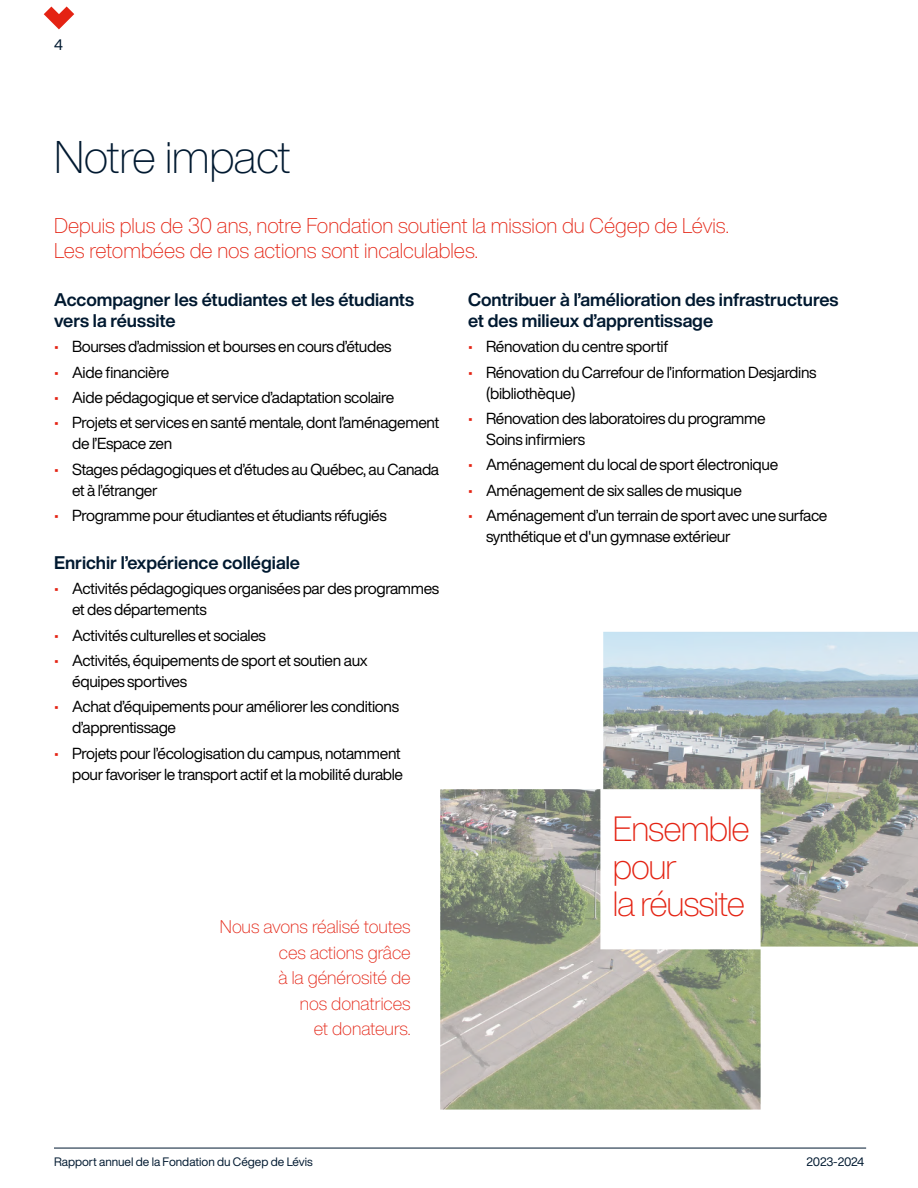
<style>
.page{position:relative;width:918px;height:1188px;background:#fff}
.page>*{position:absolute;margin:0;border:0;box-sizing:border-box;transform-origin:0 0}
.t1{font:300 expanded 45px "Helvetica Now Display";letter-spacing:-.01em;color:#001930}
.t2{font:300 expanded 34.5px/37.5px "Helvetica Now Display";letter-spacing:-.03em;color:#e42313}
.t3{font:300 expanded 21px/25.5px "Helvetica Now Display";color:#e42313}
.t4{font:700 18px/21px "Helvetica Now Display";color:#001930}
.t5{font:300 expanded 18px/25.5px "Helvetica Now Display";color:#e42313;text-align:right}
.t6{font:15.75px/21px "CL Helvetica Now Display Regular";letter-spacing:-.02em;color:#000}
.t7{font:15px "CL Helvetica Now Display Regular";color:#001930}
.t8{font:12px "CL Helvetica Now Display Regular";color:#001930}
.t9{font:12px "CL Helvetica Now Display Regular";letter-spacing:-.02em;color:#001930}
.s1{color:#e42313}
</style>
<div class="page">
<img style="left:603px;top:632px;width:315px;height:315px">
<img style="left:440px;top:789px;width:321px;height:321px">
<hr style="left:54px;top:1148px;width:812px;height:1px;background:#001930">
<svg style="left:44px;top:6px;width:30px;height:23px"></svg>
<p class="t7" style="left:54px;top:34px;width:10px">4</p>
<h1 class="t1" style="left:54px;top:127px;width:238px">Notre impact</h1>
<h3 class="t3" style="left:54px;top:212px;width:676px">Depuis plus de 30 ans, notre Fondation soutient la mission du Cégep de Lévis.<br>Les retombées de nos actions sont incalculables.</h3>
<p class="t4" style="left:54px;top:289px;width:361px">Accompagner les étudiantes et les étudiants vers la réussite</p>
<p class="t6" style="left:54px;top:336px;width:339px"><span class="s1">•</span> Bourses d’admission et bourses en cours d’études</p>
<p class="t6" style="left:54px;top:361px;width:117px"><span class="s1">•</span> Aide financière</p>
<p class="t6" style="left:54px;top:387px;width:342px"><span class="s1">•</span> Aide pédagogique et service d’adaptation scolaire</p>
<p class="t6" style="left:72px;top:412px;width:369px;text-indent:-18px"><span class="s1">•</span> Projets et services en santé mentale, dont l’aménagement de l’Espace zen</p>
<p class="t6" style="left:72px;top:458px;width:369px;text-indent:-18px"><span class="s1">•</span> Stages pédagogiques et d’études au Québec, au Canada et à l’étranger</p>
<p class="t6" style="left:54px;top:505px;width:334px"><span class="s1">•</span> Programme pour étudiantes et étudiants réfugiés</p>
<p class="t4" style="left:54px;top:552px;width:247px">Enrichir l’expérience collégiale</p>
<p class="t6" style="left:72px;top:578px;width:369px;text-indent:-18px"><span class="s1">•</span> Activités pédagogiques organisées par des programmes et des départements</p>
<p class="t6" style="left:54px;top:624px;width:213px"><span class="s1">•</span> Activités culturelles et sociales</p>
<p class="t6" style="left:72px;top:650px;width:297px;text-indent:-18px"><span class="s1">•</span> Activités, équipements de sport et soutien aux équipes sportives</p>
<p class="t6" style="left:72px;top:696px;width:329px;text-indent:-18px"><span class="s1">•</span> Achat d’équipements pour améliorer les conditions d’apprentissage</p>
<p class="t6" style="left:54px;top:742px;width:351px;text-align:right"><span class="s1">•</span> Projets pour l’écologisation du campus, notamment pour favoriser le transport actif et la mobilité durable</p>
<p class="t4" style="left:468px;top:289px;width:372px">Contribuer à l’amélioration des infrastructures et des milieux d’apprentissage</p>
<p class="t6" style="left:468px;top:336px;width:202px"><span class="s1">•</span> Rénovation du centre sportif</p>
<p class="t6" style="left:486px;top:361px;width:332px;text-indent:-18px"><span class="s1">•</span> Rénovation du Carrefour de l’information Desjardins (bibliothèque)</p>
<p class="t6" style="left:486px;top:408px;width:281px;text-indent:-18px"><span class="s1">•</span> Rénovation des laboratoires du programme<br>Soins infirmiers</p>
<p class="t6" style="left:468px;top:454px;width:312px"><span class="s1">•</span> Aménagement du local de sport électronique</p>
<p class="t6" style="left:468px;top:479px;width:275px"><span class="s1">•</span> Aménagement de six salles de musique</p>
<p class="t6" style="left:486px;top:505px;width:343px;text-indent:-18px"><span class="s1">•</span> Aménagement d’un terrain de sport avec une surface synthétique et d'un gymnase extérieur</p>
<p class="t5" style="left:220px;top:914px;width:192px">Nous avons réalisé toutes ces actions grâce<br>à la générosité de<br>nos donatrices<br>et donateurs.</p>
<h2 class="t2" style="left:613px;top:810px;width:139px">Ensemble pour<br>la réussite</h2>
<p class="t8" style="left:54px;top:1154px;width:260px">Rapport annuel de la Fondation du Cégep de Lévis</p>
<p class="t9" style="left:807px;top:1154px;width:59px">2023-2024</p>
</div>
